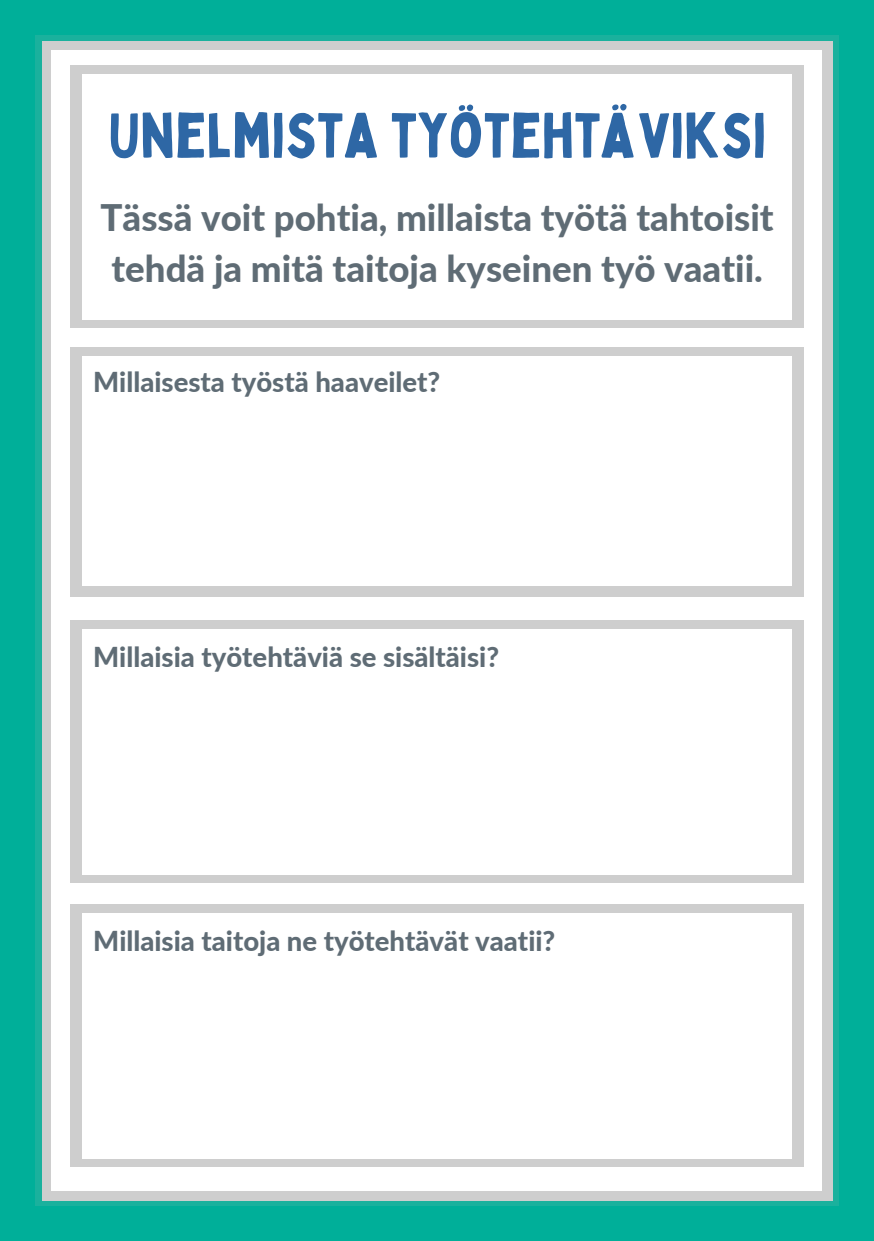
<style>
.page{position:relative;width:874px;height:1241px;background:#fff}
.page>*{position:absolute;margin:0;border:0;box-sizing:border-box;transform-origin:0 0}
.t1{font:62.12px "Bobby Jones";color:#2e67a5}
.t2{font:800 36.57px/50.9px "Lato";color:#5f6c75}
.t3{font:800 27.47px "Lato";color:#5f6c75}
</style>
<div class="page">
<img style="left:35px;top:35px;width:803px;height:1170px">
<div style="left:0;top:0;width:868px;height:35px;background:#00af99"></div>
<div style="left:0;top:1205px;width:868px;height:35px;background:#00af99"></div>
<div style="left:0;top:0;width:35px;height:1240px;background:#00af99"></div>
<div style="left:838px;top:0;width:35px;height:1240px;background:#00af99"></div>
<h1 class="t1" style="left:108px;top:94px;width:659px">UNELMISTA TYÖTEHTÄVIKSI</h1>
<h2 class="t2" style="left:100px;top:190px;width:674px">Tässä voit pohtia, millaista työtä tahtoisit tehdä ja mitä taitoja kyseinen työ vaatii.</h2>
<p class="t3" style="left:93px;top:361px;width:348px">Millaisesta työstä haaveilet?</p>
<p class="t3" style="left:93px;top:636px;width:407px">Millaisia työtehtäviä se sisältäisi?</p>
<p class="t3" style="left:93px;top:920px;width:463px">Millaisia taitoja ne työtehtävät vaatii?</p>
</div>
